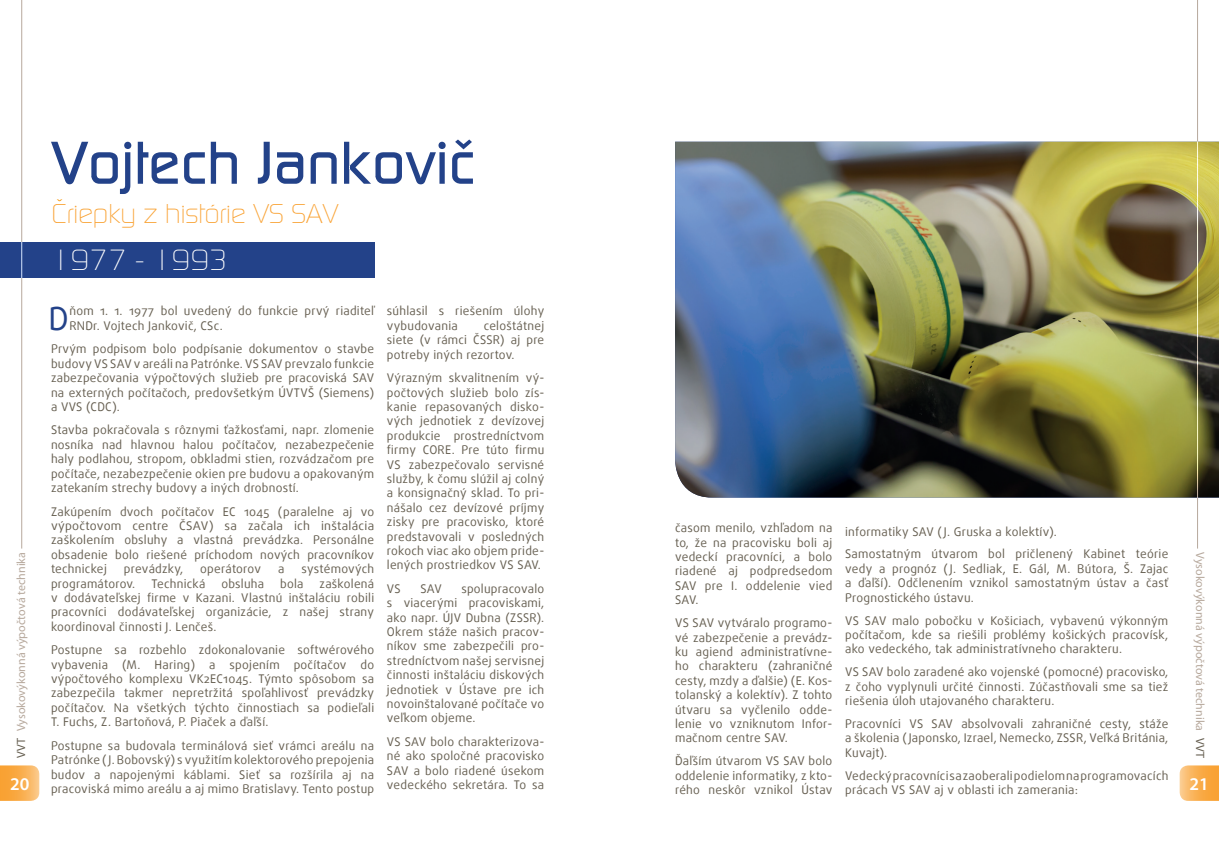
<style>
.page{position:relative;width:1219px;height:842px;background:#fff}
.page>*{position:absolute;margin:0;border:0;box-sizing:border-box;transform-origin:0 0}
.t1{font:500 60px "Continuum";color:#234289}
.t2{font:31.9px "Dax Pro EE";color:#234289}
.t3{font:300 29px "Continuum";color:#fff}
.t4{font:300 27px "Continuum";color:#f9a131}
.t5{font:600 18px "Myriad Pro";color:#fff}
.t6{font:12px/14.4px "Dax Pro EE";letter-spacing:.02em;color:#665f51;text-align:justify}
.t7{font:12px "Myriad Pro";color:#b7a99d}
.s1{color:#665f51}
</style>
<div class="page">
<hr style="left:21px;top:0;width:1px;height:549px;background:#b7a99d">
<hr style="left:1197px;top:0;width:1px;height:549px;background:#b7a99d">
<svg style="left:0;top:765px;width:39px;height:36px"></svg>
<svg style="left:1180px;top:765px;width:39px;height:36px"></svg>
<div style="left:0;top:242px;width:375px;height:36px;background:#234289"></div>
<img style="left:675px;top:142px;width:544px;height:355px">
<svg style="left:455px;top:139px;width:17px;height:10px"></svg>
<h1 class="t1" style="left:52px;top:124px;width:425px">Vojtech Jankovic</h1>
<h3 class="t4" style="left:52px;top:198px;width:288px">Criepky z histórie VS SAV</h3>
<h3 class="t3" style="left:52px;top:242px;width:178px">1977 - 1993</h3>
<h2 class="t2" style="left:49px;top:297px;width:22px">D</h2>
<p class="t6" style="left:69px;top:304px;width:306px">ňom 1. 1. 1977 bol uvedený do funkcie prvý riaditeľ<br>RNDr. Vojtech Jankovič, CSc.</p>
<p class="t6" style="left:51px;top:342px;width:325px">Prvým podpisom bolo podpísanie dokumentov o stavbe budovy VS SAV v areáli na Patrónke. VS SAV prevzalo funkcie zabezpečovania výpočtových služieb pre pracoviská SAV na externých počítačoch, predovšetkým ÚVTVŠ (Siemens) a VVS (CDC).</p>
<p class="t6" style="left:51px;top:423px;width:325px">Stavba pokračovala s rôznymi ťažkosťami, napr. zlomenie nosníka nad hlavnou halou počítačov, nezabezpečenie haly podlahou, stropom, obkladmi stien, rozvádzačom pre počítače, nezabezpečenie okien pre budovu a opakovaným zatekaním strechy budovy a iných drobností.</p>
<p class="t6" style="left:51px;top:504px;width:325px">Zakúpením dvoch počítačov EC 1045 (paralelne aj vo výpočtovom centre ČSAV) sa začala ich inštalácia zaškolením obsluhy a vlastná prevádzka. Personálne obsadenie bolo riešené príchodom nových pracovníkov technickej</p>
<p class="t6" style="left:387px;top:304px;width:159px">súhlasil s riešením úlohy vybudovania</p>
<p class="t6" style="left:387px;top:318px;width:159px;text-indent:97px">celoštátnej siete (v rámci ČSSR) aj pre potreby iných rezortov.</p>
<p class="t6" style="left:387px;top:371px;width:159px">Výrazným skvalitnením vý&shy;počtových služieb bolo zís&shy;kanie repasovaných disko&shy;vých jednotiek z devízovej produkcie prostredníctvom firmy CORE. Pre túto firmu VS zabezpečovalo servisné služby, k čomu slúžil aj colný a konsignačný sklad. To pri&shy;nášalo cez devízové príjmy zisky pre pracovisko, ktoré predstavovali v posledných rokoch viac ako objem pride&shy;lených prostriedkov VS SAV.</p>
<p class="t6" style="left:387px;top:581px;width:15px">VS</p>
<p class="t6" style="left:420px;top:581px;width:23px">SAV</p>
<p class="t6" style="left:675px;top:521px;width:159px">časom menilo, vzhľadom na to, že na pracovisku boli aj vedeckí pracovníci, a bolo riadené aj podpredsedom SAV pre I. oddelenie vied SAV.</p>
<p class="t6" style="left:675px;top:616px;width:159px">VS SAV vytváralo programo&shy;vé zabezpečenie a prevádz&shy;ku agiend administratívne&shy;ho charakteru (zahraničné cesty, mzdy a ďalšie) (E. Kos&shy;tolanský a kolektív). Z tohto útvaru sa vyčlenilo odde&shy;lenie vo vzniknutom Infor&shy;mačnom centre SAV.</p>
<p class="t6" style="left:675px;top:754px;width:159px">Ďaľším útvarom VS SAV bolo oddelenie informatiky, z kto&shy;rého neskôr vznikol Ústav</p>
<p class="t6" style="left:845px;top:520px;width:325px;line-height:22.9px">informatiky SAV ( J. Gruska a kolektív).<br>Samostatným útvarom bol pričlenený Kabinet teórie</p>
<p class="t6" style="left:845px;top:561px;width:325px">vedy a prognóz ( J. Sedliak, E. Gál, M. Bútora, Š. Zajac a ďaľší). Odčlenením vznikol samostatným ústav a časť Prognostického ústavu.</p>
<p class="t6" style="left:845px;top:613px;width:325px">VS SAV malo pobočku v Košiciach, vybavenú výkonným počítačom, kde sa riešili problémy košických pracovísk, ako vedeckého, tak administratívneho charakteru.</p>
<p class="t6" style="left:845px;top:665px;width:325px">VS SAV bolo zaradené ako vojenské (pomocné) pracovisko, z čoho vyplynuli určité činnosti. Zúčastňovali sme sa tiež riešenia úloh utajovaného charakteru.</p>
<p class="t6" style="left:845px;top:717px;width:325px">Pracovníci VS SAV absolvovali zahraničné cesty, stáže a školenia ( Japonsko, Izrael, Nemecko, ZSSR, Veľká Británia, Kuvajt).</p>
<p class="t6" style="left:845px;top:768px;width:325px">Vedecký pracovníci sa zaoberali podielom na programovacích prácach VS SAV aj v oblasti ich zamerania:</p>
<p class="t7" style="left:14px;top:758px;width:208px;rotate:-90deg"><span class="s1">VVT</span> Vysokovýkonná výpočtová technika</p>
<p class="t7" style="left:1207px;top:552px;width:208px;rotate:90deg">Vysokovýkonná výpočtová technika <span class="s1">VVT</span></p>
<p class="t6" style="left:124px;top:562px;width:61px">prevádzky,</p>
<p class="t6" style="left:200px;top:562px;width:62px">operátorov</p>
<p class="t6" style="left:278px;top:562px;width:8px">a</p>
<p class="t6" style="left:301px;top:562px;width:74px">systémových</p>
<p class="t6" style="left:51px;top:576px;width:86px">programátorov.</p>
<p class="t6" style="left:151px;top:576px;width:56px">Technická</p>
<p class="t6" style="left:221px;top:576px;width:44px">obsluha</p>
<p class="t6" style="left:280px;top:576px;width:25px">bola</p>
<p class="t6" style="left:51px;top:576px;width:325px;text-indent:269px">zaškolená v dodávateľskej firme v Kazani. Vlastnú inštaláciu robili pracovníci dodávateľskej organizácie, z našej strany koordinoval činnosti J. Lenčeš.</p>
<p class="t6" style="left:51px;top:643px;width:325px">Postupne sa rozbehlo zdokonalovanie softwérového vybavenia (M. Haring) a spojením počítačov do výpočtového komplexu VK2EC1045. Týmto spôsobom sa zabezpečila takmer nepretržitá spoľahlivosť prevádzky počítačov. Na všetkých týchto činnostiach sa podieľali T. Fuchs, Z. Bartoňová, P. Piaček a ďaľší.</p>
<p class="t6" style="left:51px;top:738px;width:325px">Postupne sa budovala terminálová sieť vrámci areálu na Patrónke ( J. Bobovský) s využitím kolektorového prepojenia budov a napojenými káblami. Sieť sa rozšírila aj na pracoviská mimo areálu a aj mimo Bratislavy. Tento postup</p>
<p class="t6" style="left:387px;top:581px;width:159px;text-indent:74px">spolupracovalo s viacerými pracoviskami, ako napr. ÚJV Dubna (ZSSR).<br>Okrem stáže našich pracov&shy;níkov sme zabezpečili pro&shy;stredníctvom našej servisnej činnosti inštaláciu diskových jednotiek v Ústave pre ich novoinštalované počítače vo veľkom objeme.</p>
<p class="t6" style="left:387px;top:734px;width:159px">VS SAV bolo charakterizova&shy;né ako spoločné pracovisko SAV a bolo riadené úsekom vedeckého sekretára. To sa</p>
<h3 class="t5" style="left:10px;top:773px;width:21px">20</h3>
<h3 class="t5" style="left:1189px;top:773px;width:21px">21</h3>
</div>
